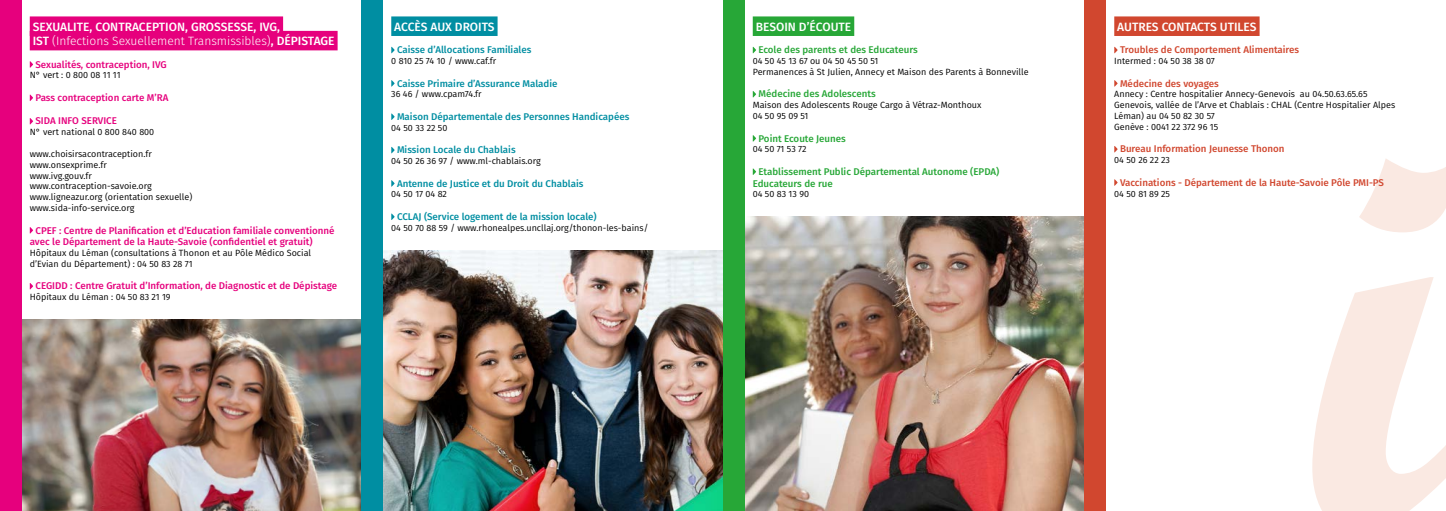
<style>
.page{position:relative;width:1446px;height:511px;background:#fff}
.page>*{position:absolute;margin:0;border:0;box-sizing:border-box;transform-origin:0 0}
.t1{font:500 12px/14.4px "Fira Sans";color:#fff}
.t2{font:500 9.75px/11.7px "Fira Sans";color:#e6007d}
.t3{font:500 9.75px "Fira Sans";color:#008ea2}
.t4{font:500 9.75px "Fira Sans";color:#d1472f}
.t5{font:500 9.75px/11.7px "Fira Sans";color:#27a737}
.t6{font:9px/10.8px "Fira Sans";color:#000}
.s1{font-weight:300}
</style>
<div class="page">
<img style="left:744px;top:217px;width:340px;height:293px">
<img style="left:383px;top:250px;width:340px;height:260px">
<img style="left:21px;top:319px;width:340px;height:191px">
<div style="left:361px;top:0;width:22px;height:510px;background:#008ea2"></div>
<div style="left:0;top:0;width:21px;height:510px;background:#e6007d"></div>
<div style="left:723px;top:0;width:21px;height:510px;background:#27a737"></div>
<div style="left:1084px;top:0;width:22px;height:510px;background:#d1472f"></div>
<svg style="left:1312px;top:159px;width:134px;height:351px"></svg>
<div style="left:30px;top:16px;width:253px;height:20px;background:#e6007d"></div>
<div style="left:30px;top:31px;width:308px;height:19px;background:#e6007d"></div>
<svg style="left:30px;top:61px;width:3px;height:7px"></svg>
<svg style="left:30px;top:94px;width:3px;height:7px"></svg>
<svg style="left:30px;top:118px;width:3px;height:6px"></svg>
<svg style="left:30px;top:227px;width:3px;height:6px"></svg>
<svg style="left:30px;top:283px;width:3px;height:6px"></svg>
<div style="left:753px;top:16px;width:101px;height:20px;background:#27a737"></div>
<svg style="left:753px;top:47px;width:3px;height:6px"></svg>
<svg style="left:753px;top:91px;width:3px;height:6px"></svg>
<svg style="left:753px;top:135px;width:3px;height:6px"></svg>
<svg style="left:753px;top:168px;width:3px;height:7px"></svg>
<div style="left:391px;top:16px;width:106px;height:20px;background:#008ea2"></div>
<svg style="left:391px;top:47px;width:3px;height:6px"></svg>
<svg style="left:391px;top:80px;width:3px;height:7px"></svg>
<svg style="left:391px;top:113px;width:3px;height:7px"></svg>
<svg style="left:391px;top:147px;width:3px;height:6px"></svg>
<svg style="left:391px;top:180px;width:3px;height:6px"></svg>
<svg style="left:391px;top:213px;width:3px;height:7px"></svg>
<div style="left:1114px;top:16px;width:145px;height:20px;background:#d1472f"></div>
<svg style="left:1114px;top:47px;width:3px;height:6px"></svg>
<svg style="left:1114px;top:80px;width:3px;height:7px"></svg>
<svg style="left:1114px;top:146px;width:3px;height:6px"></svg>
<svg style="left:1114px;top:179px;width:3px;height:7px"></svg>
<h1 class="t1" style="left:33px;top:19px;width:303px">SEXUALITE, CONTRACEPTION, GROSSESSE, IVG,<br>IST <span class="s1">(Infections Sexuellement Transmissibles)</span>, DÉPISTAGE</h1>
<p class="t2" style="left:36px;top:58px;width:133px">Sexualités, contraception, IVG</p>
<p class="t6" style="left:30px;top:70px;width:92px">N° vert : 0 800 08 11 11</p>
<p class="t2" style="left:36px;top:91px;width:134px">Pass contraception carte M’RA</p>
<p class="t2" style="left:36px;top:115px;width:83px">SIDA INFO SERVICE</p>
<p class="t6" style="left:30px;top:126px;width:126px">N° vert national 0 800 840 800</p>
<p class="t6" style="left:30px;top:148px;width:164px">www.choisirsacontraception.fr www.onsexprime.fr<br>www.ivg.gouv.fr www.contraception-savoie.org www.ligneazur.org (orientation sexuelle) www.sida-info-service.org</p>
<p class="t2" style="left:30px;top:223px;width:306px;text-indent:6px">CPEF : Centre de Planification et d’Education familiale conventionné avec le Département de la Haute-Savoie (confidentiel et gratuit)</p>
<p class="t6" style="left:30px;top:247px;width:283px">Hôpitaux du Léman (consultations à Thonon et au Pôle Médico Social d’Evian du Département) : 04 50 83 28 71</p>
<p class="t2" style="left:36px;top:279px;width:303px">CEGIDD : Centre Gratuit d’Information, de Diagnostic et de Dépistage</p>
<p class="t6" style="left:30px;top:291px;width:142px">Hôpitaux du Léman : 04 50 83 21 19</p>
<h1 class="t1" style="left:394px;top:19px;width:102px">ACCÈS AUX DROITS</h1>
<p class="t3" style="left:397px;top:42px;width:136px">Caisse d’Allocations Familiales</p>
<p class="t6" style="left:391px;top:55px;width:106px">0 810 25 74 10 / www.caf.fr</p>
<p class="t3" style="left:397px;top:75px;width:162px">Caisse Primaire d’Assurance Maladie</p>
<p class="t6" style="left:391px;top:89px;width:92px">36 46 / www.cpam74.fr</p>
<p class="t3" style="left:397px;top:109px;width:234px">Maison Départementale des Personnes Handicapées</p>
<p class="t6" style="left:391px;top:122px;width:58px">04 50 33 22 50</p>
<p class="t3" style="left:397px;top:142px;width:120px">Mission Locale du Chablais</p>
<p class="t6" style="left:391px;top:155px;width:151px">04 50 26 36 97 / www.ml-chablais.org</p>
<p class="t3" style="left:397px;top:175px;width:188px">Antenne de Justice et du Droit du Chablais</p>
<p class="t6" style="left:391px;top:188px;width:57px">04 50 17 04 82</p>
<p class="t3" style="left:397px;top:208px;width:201px">CCLAJ (Service logement de la mission locale)</p>
<p class="t6" style="left:391px;top:222px;width:259px">04 50 70 88 59 / www.rhonealpes.uncllaj.org/thonon-les-bains/</p>
<h1 class="t1" style="left:756px;top:19px;width:97px">BESOIN D’ÉCOUTE</h1>
<p class="t5" style="left:758px;top:43px;width:161px">Ecole des parents et des Educateurs</p>
<p class="t6" style="left:753px;top:55px;width:277px">04 50 45 13 67 ou 04 50 45 50 51<br>Permanences à St Julien, Annecy et Maison des Parents à Bonneville</p>
<p class="t5" style="left:758px;top:88px;width:119px">Médecine des Adolescents</p>
<p class="t6" style="left:753px;top:99px;width:230px">Maison des Adolescents Rouge Cargo à Vétraz-Monthoux<br>04 50 95 09 51</p>
<p class="t5" style="left:758px;top:132px;width:89px">Point Ecoute Jeunes</p>
<p class="t6" style="left:753px;top:143px;width:55px">04 50 71 53 72</p>
<p class="t5" style="left:753px;top:165px;width:248px;text-indent:6px">Etablissement Public Départemental Autonome (EPDA)<br>Educateurs de rue</p>
<p class="t6" style="left:753px;top:188px;width:58px">04 50 83 13 90</p>
<h1 class="t1" style="left:1117px;top:19px;width:141px">AUTRES CONTACTS UTILES</h1>
<p class="t4" style="left:1120px;top:42px;width:181px">Troubles de Comportement Alimentaires</p>
<p class="t6" style="left:1114px;top:55px;width:102px">Intermed : 04 50 38 38 07</p>
<p class="t4" style="left:1120px;top:75px;width:100px">Médecine des voyages</p>
<p class="t6" style="left:1114px;top:89px;width:282px">Annecy : Centre hospitalier Annecy-Genevois au 04.50.63.65.65<br>Genevois, vallée de l’Arve et Chablais : CHAL (Centre Hospitalier Alpes Léman) au 04 50 82 30 57<br>Genève : 0041 22 372 96 15</p>
<p class="t4" style="left:1120px;top:141px;width:166px">Bureau Information Jeunesse Thonon</p>
<p class="t6" style="left:1114px;top:154px;width:57px">04 50 26 22 23</p>
<p class="t4" style="left:1120px;top:174px;width:265px">Vaccinations - Département de la Haute-Savoie Pôle PMI-PS</p>
<p class="t6" style="left:1114px;top:188px;width:57px">04 50 81 89 25</p>
</div>
